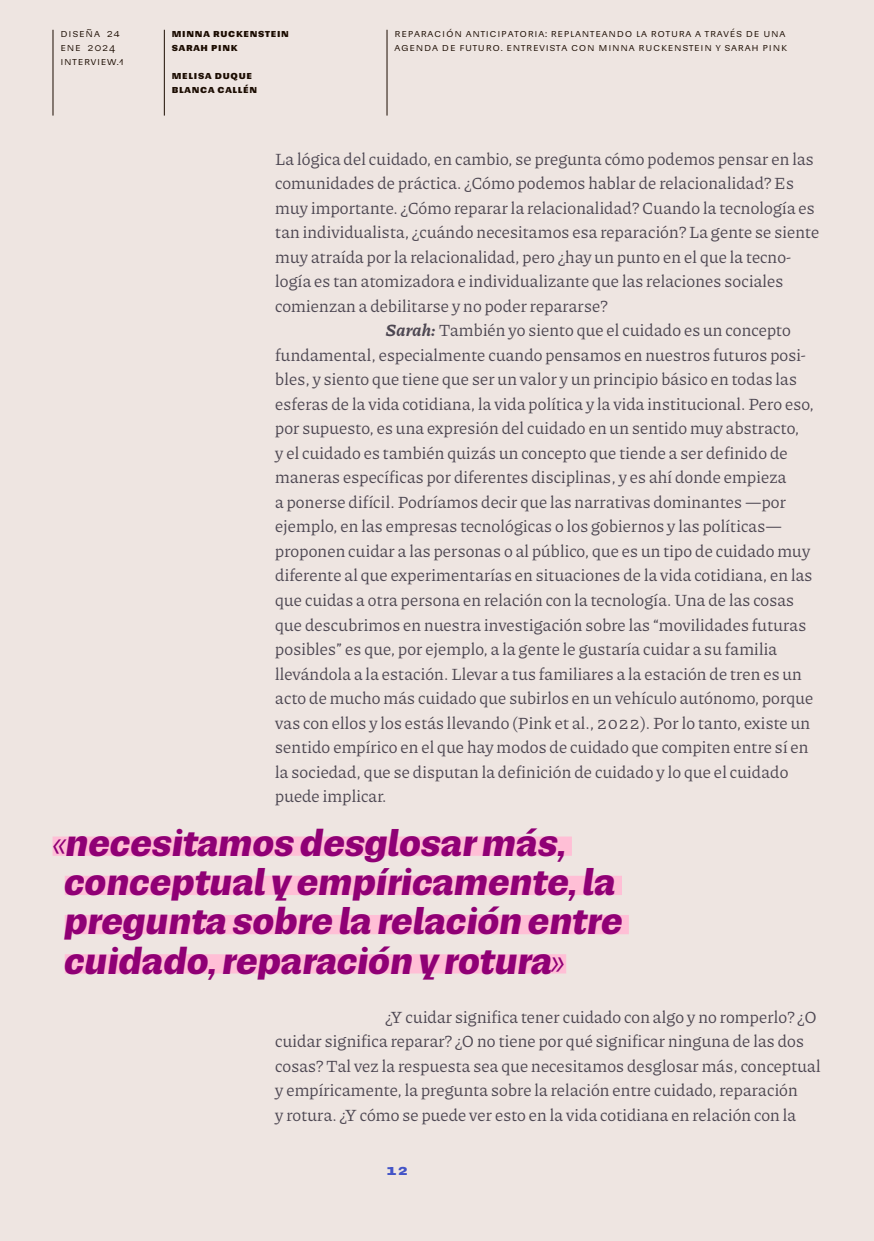
<style>
.page{position:relative;width:874px;height:1241px;background:#fff}
.page>*{position:absolute;margin:0;border:0;box-sizing:border-box;transform-origin:0 0}
.t1{font:italic 700 35px/39.2px "Sudamerican Grotesk";color:#8f0075}
.t2{font:17.15px/24.5px "Piazzolla";letter-spacing:.01em;color:#4c4651}
.t3{font:700 14px "Sudamerican Grotesk";color:#4354c7}
.t4{font:10.5px/14px "Sudamerican Grotesk";letter-spacing:.07em;color:#1c0d02}
.t5{font:700 10.5px/14px "Sudamerican Grotesk";letter-spacing:.07em;color:#1c0d02}
.s1{font-weight:700;font-style:italic}
</style>
<div class="page">
<div style="left:0;top:0;width:873px;height:1240px;background:#eee5e1"></div>
<hr style="left:52px;top:30px;width:1px;height:85px;background:#1c0d02">
<hr style="left:164px;top:30px;width:1px;height:85px;background:#1c0d02">
<hr style="left:386px;top:30px;width:1px;height:85px;background:#1c0d02">
<div style="left:52px;top:836px;width:519px;height:19px;background:#ffbfd6"></div>
<div style="left:65px;top:875px;width:556px;height:19px;background:#ffbfd6"></div>
<div style="left:65px;top:914px;width:563px;height:20px;background:#ffbfd6"></div>
<div style="left:65px;top:954px;width:501px;height:19px;background:#ffbfd6"></div>
<p class="t4" style="left:60px;top:26px;width:65px">Diseña 24<br>Ene 2024<br>I nterview.1</p>
<p class="t5" style="left:172px;top:26px;width:119px">Minna Ruckenstein<br>Sarah Pink</p>
<p class="t5" style="left:172px;top:68px;width:87px">Melisa Duque<br>Blanca Callén</p>
<p class="t4" style="left:394px;top:26px;width:393px">Reparación anticipatoria: Replanteando la rotura a través de una agenda de fu turo. E ntrevista con Minna Ruckenstein y Sarah Pink</p>
<p class="t2" style="left:275px;top:146px;width:539px">La lógica del cuidado, en cambio, se pregunta cómo podemos pensar en las</p>
<p class="t2" style="left:275px;top:170px;width:520px">comunidades de práctica. ¿Cómo podemos hablar de relacionalidad? Es</p>
<p class="t2" style="left:275px;top:195px;width:541px">muy importante. ¿Cómo reparar la relacionalidad? Cuando la tecnología es</p>
<p class="t2" style="left:275px;top:219px;width:545px">tan individualista, ¿cuándo necesitamos esa reparación? La gente se siente</p>
<p class="t2" style="left:275px;top:244px;width:517px">muy atraída por la relacionalidad, pero ¿hay un punto en el que la tecno-</p>
<p class="t2" style="left:275px;top:268px;width:509px">logía es tan atomizadora e individualizante que las relaciones sociales</p>
<p class="t2" style="left:275px;top:293px;width:334px">comienzan a debilitarse y no poder repararse?</p>
<p class="t2" style="left:385px;top:317px;width:406px"><span class="s1">Sarah:</span> También yo siento que el cuidado es un concepto</p>
<p class="t2" style="left:275px;top:342px;width:532px">fundamental, especialmente cuando pensamos en nuestros futuros posi-</p>
<p class="t2" style="left:275px;top:366px;width:523px">bles, y siento que tiene que ser un valor y un principio básico en todas las</p>
<p class="t2" style="left:275px;top:391px;width:540px">esferas de la vida cotidiana, la vida política y la vida institucional. Pero eso,</p>
<p class="t2" style="left:275px;top:415px;width:525px">por supuesto, es una expresión del cuidado en un sentido muy abstracto,</p>
<p class="t2" style="left:275px;top:440px;width:513px">y el cuidado es también quizás un concepto que tiende a ser definido de</p>
<p class="t2" style="left:275px;top:464px;width:512px">maneras específicas por diferentes disciplinas, y es ahí donde empieza</p>
<p class="t2" style="left:275px;top:489px;width:512px">a ponerse difícil. Podríamos decir que las narrativas dominantes —por</p>
<p class="t2" style="left:275px;top:513px;width:508px">ejemplo, en las empresas tecnológicas o los gobiernos y las políticas—</p>
<p class="t2" style="left:275px;top:538px;width:536px">proponen cuidar a las personas o al público, que es un tipo de cuidado muy</p>
<p class="t2" style="left:275px;top:562px;width:538px">diferente al que experimentarías en situaciones de la vida cotidiana, en las</p>
<p class="t2" style="left:275px;top:587px;width:520px">que cuidas a otra persona en relación con la tecnología. Una de las cosas</p>
<p class="t2" style="left:275px;top:611px;width:532px">que descubrimos en nuestra investigación sobre las “movilidades futuras</p>
<p class="t2" style="left:275px;top:636px;width:503px">posibles” es que, por ejemplo, a la gente le gustaría cuidar a su familia</p>
<p class="t2" style="left:275px;top:660px;width:528px">llevándola a la estación. Llevar a tus familiares a la estación de tren es un</p>
<p class="t2" style="left:275px;top:685px;width:539px">acto de mucho más cuidado que subirlos en un vehículo autónomo, porque</p>
<p class="t2" style="left:275px;top:709px;width:536px">vas con ellos y los estás llevando (Pink et al., 2022). Por lo tanto, existe un</p>
<p class="t2" style="left:275px;top:734px;width:534px">sentido empírico en el que hay modos de cuidado que compiten entre sí en</p>
<p class="t2" style="left:275px;top:758px;width:514px">la sociedad, que se disputan la definición de cuidado y lo que el cuidado</p>
<p class="t2" style="left:275px;top:783px;width:113px">puede implicar.</p>
<h1 class="t1" style="left:65px;top:821px;width:559px;text-indent:-12px">«necesitamos desglosar más, conceptual y empíricamente, la pregunta sobre la relación entre cuidado, reparación y rotura»</h1>
<p class="t2" style="left:275px;top:1003px;width:546px;text-indent:110px">¿Y cuidar significa tener cuidado con algo y no romperlo? ¿O cuidar significa reparar? ¿O no tiene por qué significar ninguna de las dos cosas? Tal vez la respuesta sea que necesitamos desglosar más, conceptual y empíricamente, la pregunta sobre la relación entre cuidado, reparación<br>y rotura. ¿Y cómo se puede ver esto en la vida cotidiana en relación con la</p>
<p class="t3" style="left:386px;top:1158px;width:23px">12</p>
</div>
